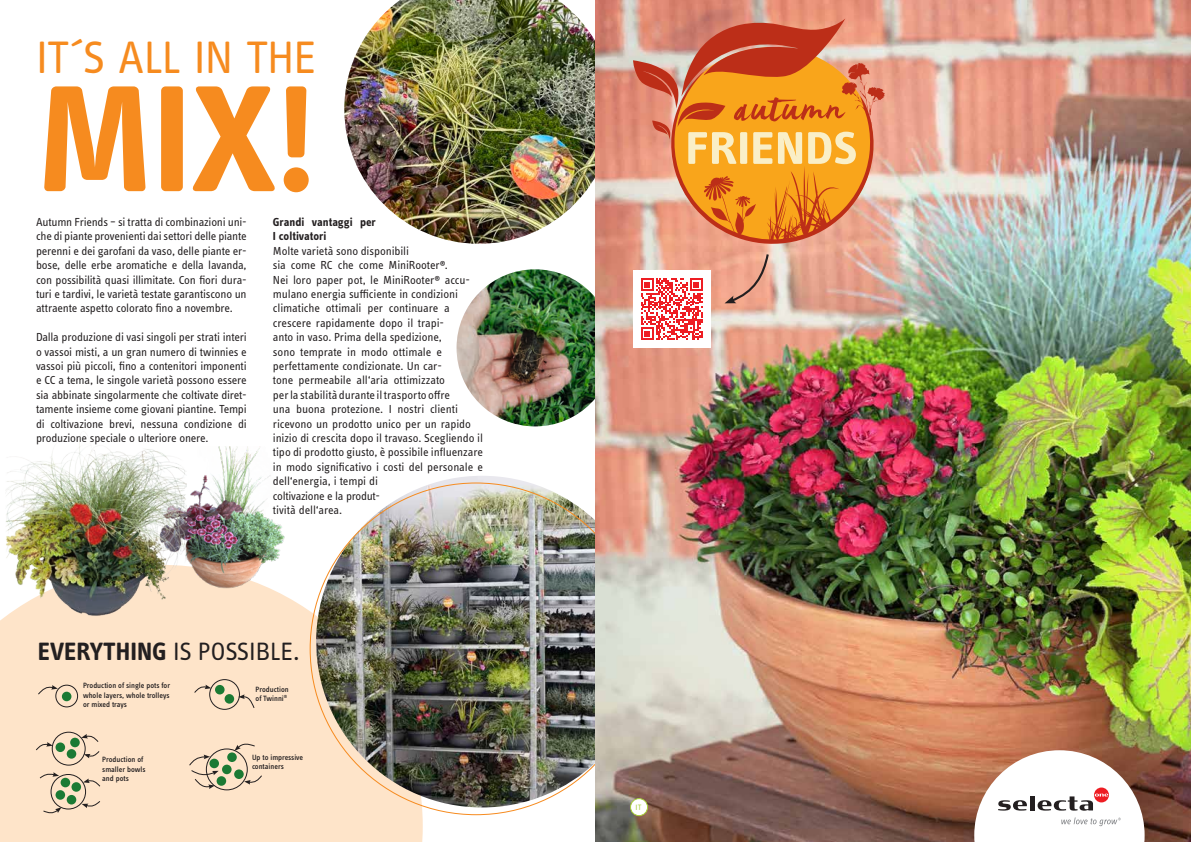
<style>
.page{position:relative;width:1191px;height:842px;background:#fff}
.page>*{position:absolute;margin:0;border:0;box-sizing:border-box;transform-origin:0 0}
.t1{font:700 156.3px "Info Text Pro";color:#f68b1f}
.t2{font:46.9px "Info Text Pro";letter-spacing:-.015em;color:#f68b1f}
.t3{font:25.9px "Info Text OT";letter-spacing:-.005em;color:#231f20}
.t4{font:12px/14.4px "Info Text Pro";letter-spacing:-.01em;color:#231f20;text-align:justify}
.t5{font:700 12px/14.4px "Info Text Pro";color:#231f20}
.t6{font:8px "Info Text Pro";color:#a6ce39}
.t7{font:500 7.9px/9.4px "Info Text Pro";color:#231f20}
.s1{font-weight:700}
</style>
<div class="page">
<div style="left:0;top:603px;width:423px;height:239px;background:#fee4c9"></div>
<img style="left:316px;top:476px;width:279px;height:331px">
<img style="left:344px;top:0;width:251px;height:244px">
<img style="left:456px;top:269px;width:157px;height:157px;border-radius:79px">
<div style="left:56px;top:685px;width:22px;height:22px;border:1px solid #231f20;border-radius:50%"></div>
<div style="left:52px;top:732px;width:33px;height:33px;border:1px solid #231f20;border-radius:50%"></div>
<div style="left:51px;top:774px;width:35px;height:35px;border:1px solid #231f20;border-radius:50%"></div>
<div style="left:209px;top:679px;width:31px;height:31px;border:1px solid #231f20;border-radius:50%"></div>
<div style="left:206px;top:749px;width:41px;height:41px;border:1px solid #231f20;border-radius:50%"></div>
<div style="left:62px;top:692px;width:9px;height:9px;background:#1b7a34;border-radius:50%"></div>
<div style="left:70px;top:738px;width:10px;height:9px;background:#1b7a34;border-radius:50%"></div>
<div style="left:56px;top:742px;width:9px;height:10px;background:#1b7a34;border-radius:50%"></div>
<div style="left:67px;top:749px;width:9px;height:10px;background:#1b7a34;border-radius:50%"></div>
<div style="left:61px;top:778px;width:9px;height:9px;background:#1b7a34;border-radius:50%"></div>
<div style="left:71px;top:782px;width:10px;height:10px;background:#1b7a34;border-radius:50%"></div>
<div style="left:56px;top:790px;width:9px;height:10px;background:#1b7a34;border-radius:50%"></div>
<div style="left:67px;top:795px;width:9px;height:9px;background:#1b7a34;border-radius:50%"></div>
<div style="left:215px;top:685px;width:10px;height:9px;background:#1b7a34;border-radius:50%"></div>
<div style="left:225px;top:694px;width:9px;height:10px;background:#1b7a34;border-radius:50%"></div>
<div style="left:227px;top:752px;width:10px;height:10px;background:#1b7a34;border-radius:50%"></div>
<div style="left:222px;top:765px;width:10px;height:9px;background:#1b7a34;border-radius:50%"></div>
<div style="left:234px;top:769px;width:10px;height:10px;background:#1b7a34;border-radius:50%"></div>
<div style="left:217px;top:776px;width:9px;height:10px;background:#1b7a34;border-radius:50%"></div>
<svg style="left:189px;top:754px;width:30px;height:35px"></svg>
<svg style="left:234px;top:743px;width:21px;height:8px"></svg>
<svg style="left:244px;top:775px;width:18px;height:10px"></svg>
<svg style="left:83px;top:778px;width:18px;height:9px"></svg>
<svg style="left:82px;top:800px;width:19px;height:8px"></svg>
<svg style="left:43px;top:807px;width:19px;height:7px"></svg>
<svg style="left:39px;top:772px;width:20px;height:7px"></svg>
<svg style="left:81px;top:734px;width:18px;height:8px"></svg>
<svg style="left:84px;top:750px;width:16px;height:8px"></svg>
<svg style="left:35px;top:742px;width:18px;height:9px"></svg>
<svg style="left:38px;top:685px;width:20px;height:10px"></svg>
<svg style="left:194px;top:684px;width:17px;height:9px"></svg>
<svg style="left:238px;top:694px;width:17px;height:15px"></svg>
<img style="left:595px;top:0;width:596px;height:842px">
<svg style="left:633px;top:19px;width:251px;height:225px;background:#e4914f"></svg>
<svg style="left:974px;top:750px;width:170px;height:92px"></svg>
<img style="left:186px;top:446px;width:111px;height:157px">
<img style="left:6px;top:435px;width:180px;height:186px">
<div style="left:633px;top:270px;width:77px;height:78px;background:#fff"></div>
<svg style="left:641px;top:278px;width:62px;height:62px"></svg>
<svg style="left:724px;top:252px;width:46px;height:52px;background:#e29e87"></svg>
<div style="left:630px;top:799px;width:17px;height:17px;background:#fff;border-radius:50%"></div>
<div style="left:630px;top:798px;width:18px;height:18px;border:1px solid #a6ce39;border-radius:50%"></div>
<h2 class="t2" style="left:36px;top:30px;width:282px">IT´S ALL IN THE</h2>
<h1 class="t1" style="left:36px;top:44px;width:282px">MIX!</h1>
<p class="t4" style="left:36px;top:214px;width:212px">Autumn Friends – si tratta di combinazioni uni&shy;che di piante provenienti dai settori delle piante perenni e dei garofani da vaso, delle piante er&shy;bose, delle erbe aromatiche e della lavanda, con possibilità quasi illimitate. Con fiori dura&shy;turi e tardivi, le varietà testate garantiscono un attraente aspetto colorato fino a novembre.</p>
<p class="t4" style="left:36px;top:330px;width:212px">Dalla produzione di vasi singoli per strati interi o vassoi misti, a un gran numero di twinnies e vassoi più piccoli, fino a contenitori imponenti e CC a tema, le singole varietà possono essere sia abbinate singolarmente che coltivate diret&shy;tamente insieme come giovani piantine. Tempi di coltivazione brevi, nessuna condizione di produzione speciale o ulteriore onere.</p>
<p class="t5" style="left:273px;top:215px;width:105px">Grandi vantaggi per<br>I coltivatori</p>
<p class="t4" style="left:273px;top:243px;width:212px;text-align:left">Molte varietà sono disponibili<br>sia come RC che come MiniRooter®.<br>Nei loro paper pot, le MiniRooter® accu&shy;mulano energia sufficiente in condizioni climatiche ottimali per continuare a crescere rapidamente dopo il trapi-<br>anto in vaso. Prima della spedizione,<br>sono temprate in modo ottimale e perfettamente condizionate. Un car-<br>tone permeabile all‘aria ottimizzato<br>per la stabilità durante il trasporto offre<br>una buona protezione. I nostri clienti ricevono un prodotto unico per un rapido inizio di crescita dopo il travaso. Scegliendo il tipo di prodotto giusto, è possibile influenzare in modo significativo i costi del personale e dell‘energia, i tempi di<br>coltivazione e la produt-<br>tività dell‘area.</p>
<h3 class="t3" style="left:38px;top:636px;width:263px"><span class="s1">EVERYTHING</span> IS POSSIBLE.</h3>
<p class="t7" style="left:255px;top:684px;width:35px">Production of Twinni<sup>®</sup></p>
<p class="t7" style="left:83px;top:681px;width:89px;text-align:justify">Production of single pots for whole layers, whole trolleys or mixed trays</p>
<p class="t7" style="left:102px;top:754px;width:45px">Production of smaller bowls and pots</p>
<p class="t7" style="left:252px;top:752px;width:53px">Up to impressive containers</p>
<p class="t6" style="left:635px;top:803px;width:7px">IT</p>
</div>
